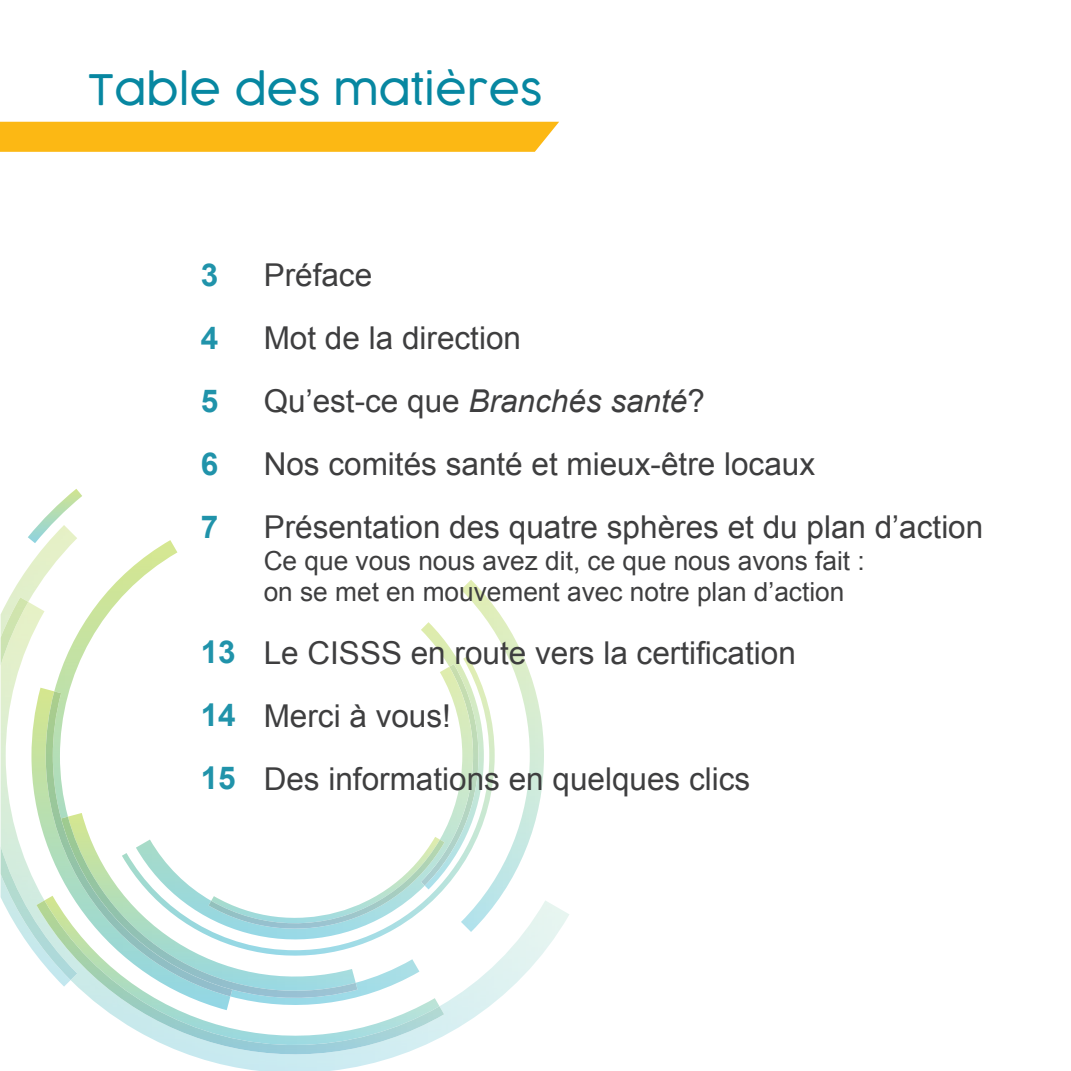
<style>
.page{position:relative;width:1071px;height:1071px;background:#fff}
.page>*{position:absolute;margin:0;border:0;box-sizing:border-box;transform-origin:0 0}
.t1{font:300 42px "Cocogoose";color:#0787a1}
.t2{font:31.5px "Arial";color:#3e3e3f}
.t3{font:700 31.5px "Arial";color:#2093aa}
.t4{font:26.25px "Arial";color:#3e3e3f}
.s1{font-style:italic}
</style>
<div class="page">
<div style="left:0;top:122px;width:559px;height:30px;background:#fcb814"></div>
<img style="left:10px;top:543px;width:43px;height:54px">
<img style="left:28px;top:489px;width:54px;height:54px">
<img style="left:196px;top:901px;width:373px;height:170px">
<img style="left:1px;top:597px;width:44px;height:351px">
<img style="left:106px;top:958px;width:338px;height:99px">
<img style="left:53px;top:540px;width:366px;height:467px">
<img style="left:461px;top:580px;width:83px;height:352px">
<img style="left:31px;top:688px;width:199px;height:322px">
<img style="left:46px;top:691px;width:76px;height:305px">
<img style="left:61px;top:817px;width:297px;height:183px">
<img style="left:67px;top:838px;width:165px;height:152px">
<img style="left:421px;top:622px;width:63px;height:34px">
<img style="left:122px;top:656px;width:373px;height:302px">
<img style="left:136px;top:667px;width:337px;height:275px">
<img style="left:211px;top:837px;width:229px;height:3px">
<img style="left:208px;top:840px;width:237px;height:91px">
<p class="t1" style="left:88px;top:60px;width:455px">Table des matières</p>
<p class="t3" style="left:201px;top:254px;width:19px">3</p>
<p class="t3" style="left:201px;top:317px;width:19px">4</p>
<p class="t3" style="left:201px;top:380px;width:19px">5</p>
<p class="t3" style="left:201px;top:443px;width:19px">6</p>
<p class="t3" style="left:201px;top:506px;width:19px">7</p>
<p class="t3" style="left:201px;top:630px;width:37px">13</p>
<p class="t3" style="left:201px;top:693px;width:37px">14</p>
<p class="t3" style="left:201px;top:756px;width:37px">15</p>
<p class="t2" style="left:264px;top:255px;width:110px">Préface</p>
<p class="t2" style="left:264px;top:318px;width:259px">Mot de la direction</p>
<p class="t2" style="left:264px;top:381px;width:443px">Qu’est-ce que <span class="s1">Branchés santé</span>?</p>
<p class="t2" style="left:264px;top:444px;width:553px">Nos comités santé et mieux-être locaux</p>
<p class="t2" style="left:264px;top:507px;width:721px">Présentation des quatre sphères et du plan d’action</p>
<p class="t4" style="left:264px;top:543px;width:603px">Ce que vous nous avez dit, ce que nous avons fait :</p>
<p class="t4" style="left:264px;top:575px;width:582px">on se met en mouvement avec notre plan d’action</p>
<p class="t2" style="left:264px;top:633px;width:534px">Le CISSS en route vers la certification</p>
<p class="t2" style="left:264px;top:696px;width:189px">Merci à vous!</p>
<p class="t2" style="left:264px;top:759px;width:488px">Des informations en quelques clics</p>
</div>
